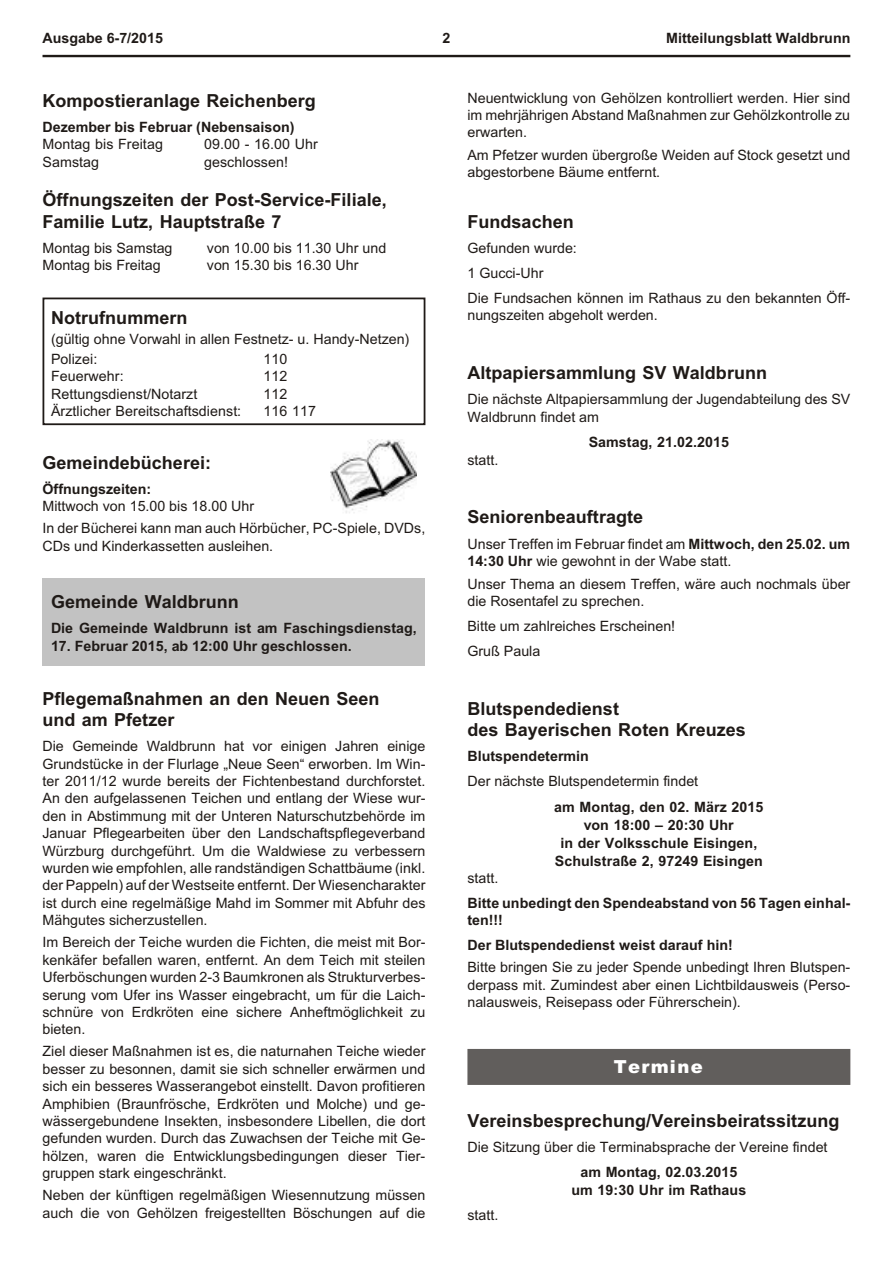
<style>
.page{position:relative;width:894px;height:1263px;background:#fff}
.page>*{position:absolute;margin:0;border:0;box-sizing:border-box;transform-origin:0 0}
.t1{font:700 18px/21.8px "Arial";color:#1f1a17}
.t2{font:900 18px "Arial";letter-spacing:.07em;color:#fff}
.t3{font:14.25px/17.4px "Arial";color:#1f1a17}
.t4{font:700 14.25px/18px "Arial";letter-spacing:.005em;color:#1f1a17;text-align:center}
.s1{font-weight:700}
</style>
<div class="page">
<div style="left:467px;top:1049px;width:383px;height:36px;background:#615e5c"></div>
<hr style="left:43px;top:55px;width:807px;height:2px;background:#1f1a17">
<div style="left:43px;top:298px;width:382px;height:127px;border:2px solid #1f1a17"></div>
<img style="left:330px;top:439px;width:87px;height:74px">
<div style="left:43px;top:578px;width:382px;height:87px;background:#c2c2c2"></div>
<p class="t4" style="left:43px;top:30px;width:122px">Ausgabe 6-7/2015</p>
<p class="t4" style="left:442px;top:30px;width:9px">2</p>
<p class="t4" style="left:666px;top:30px;width:186px">Mitteilungsblatt Waldbrunn</p>
<p class="t1" style="left:43px;top:91px;width:275px">Kompostieranlage Reichenberg</p>
<p class="t4" style="left:43px;top:119px;width:254px">De zem ber bis Fe bru ar (Ne ben sai son)</p>
<p class="t3" style="left:43px;top:137px;width:122px">Mon tag bis Frei tag</p>
<p class="t3" style="left:204px;top:137px;width:115px">09.00 - 16.00 Uhr</p>
<p class="t3" style="left:43px;top:154px;width:58px">Sams tag</p>
<p class="t3" style="left:204px;top:154px;width:85px">ge schlos sen!</p>
<p class="t1" style="left:43px;top:190px;width:346px">Öff nungs zei ten der Post-Ser vi ce-Fi li ale,<br>Fa mi lie Lutz, Haupt stra ße 7</p>
<p class="t3" style="left:43px;top:240px;width:132px">Mon tag bis Sams tag</p>
<p class="t3" style="left:207px;top:240px;width:181px">von 10.00 bis 11.30 Uhr und</p>
<p class="t3" style="left:43px;top:258px;width:120px">Mon tag bis Frei tag</p>
<p class="t3" style="left:207px;top:258px;width:153px">von 15.30 bis 16.30 Uhr</p>
<p class="t1" style="left:51px;top:308px;width:138px">Notrufnummern</p>
<p class="t3" style="left:51px;top:330px;width:360px;line-height:20.2px">(gül tig ohne Vor wahl in al len Fest netz- u. Handy-Net zen)<br>Po li zei:</p>
<p class="t3" style="left:264px;top:352px;width:25px">110</p>
<p class="t3" style="left:51px;top:369px;width:74px">Feu er wehr:</p>
<p class="t3" style="left:264px;top:369px;width:25px">112</p>
<p class="t3" style="left:51px;top:386px;width:148px">Ret tungs dienst/Not arzt</p>
<p class="t3" style="left:264px;top:386px;width:25px">112</p>
<p class="t3" style="left:51px;top:403px;width:192px">Ärzt li cher Be reit schafts dienst:</p>
<p class="t3" style="left:264px;top:403px;width:54px">116 117</p>
<p class="t1" style="left:43px;top:453px;width:170px">Ge mein de bü che rei:</p>
<p class="t4" style="left:43px;top:481px;width:110px">Öff nungs zei ten:</p>
<p class="t3" style="left:43px;top:496px;width:384px;line-height:22.2px">Mitt woch von 15.00 bis 18.00 Uhr<br>In der Bü che rei kann man auch Hör bü cher, PC-Spie le, DVDs,</p>
<p class="t3" style="left:43px;top:538px;width:232px">CDs und Kin der kas set ten aus lei hen.</p>
<p class="t1" style="left:51px;top:593px;width:189px">Ge mein de Wald brunn</p>
<p class="t4" style="left:51px;top:620px;width:367px">Die Ge mein de Wald brunn ist am Fa schings diens tag,</p>
<p class="t4" style="left:51px;top:638px;width:302px">17. Fe bru ar 2015, ab 12:00 Uhr ge schlos sen.</p>
<p class="t1" style="left:43px;top:689px;width:339px">Pfle ge maß nah men an den Neu en Seen und am Pfet zer</p>
<p class="t3" style="left:43px;top:739px;width:385px;text-align:justify">Die Ge mein de Wald brunn hat vor ei ni gen Jah ren ei ni ge Grund stü cke in der Flur la ge „Neue Seen“ er wor ben. Im Win - ter 2011/12 wur de be reits der Fich ten be stand durch fors tet.<br>An den auf ge las se nen Tei chen und ent lang der Wie se wur - den in Ab stim mung mit der Un te ren Na tur schutz be hör de im Ja nu ar Pfle ge ar bei ten über den Land schafts pfle ge ver band Würz burg durch ge führt. Um die Wald wie se zu ver bes sern wur den wie emp foh len, alle rand stän di gen Schatt bäu me (inkl. der Pap peln) auf der West sei te ent fernt. Der Wie sen cha rak ter ist durch eine regelmäßige Mahd im Sommer mit Abfuhr des Mähgutes sicherzustellen.</p>
<p class="t3" style="left:43px;top:935px;width:385px;text-align:justify">Im Be reich der Tei che wur den die Fich ten, die meist mit Bor - ken kä fer be fal len wa ren, ent fernt. An dem Teich mit stei len Ufer bö schun gen wur den 2-3 Baum kro nen als Struk tur ver bes - se rung vom Ufer ins Was ser ein ge bracht, um für die Laich - schnü re von Erd krö ten eine si che re Anheftmöglichkeit zu bieten.</p>
<p class="t3" style="left:43px;top:1044px;width:384px;text-align:justify">Ziel die ser Maß nah men ist es, die na tur na hen Tei che wie der bes ser zu be son nen, da mit sie sich schnel ler er wär men und sich ein bes se res Was ser an ge bot ein stellt. Da von pro fi tie ren Am phi bien (Braun frö sche, Erd krö ten und Mol che) und ge - wäss er ge bun de ne In sek ten, ins be son de re Li bel len, die dort ge fun den wur den. Durch das Zu wach sen der Tei che mit Ge - höl zen, wa ren die Ent wic klungs be din gun gen dieser Tier&shy;grup pen stark eingeschränkt.</p>
<p class="t3" style="left:43px;top:1188px;width:384px">Ne ben der künf ti gen re gel mä ßi gen Wie sen nut zung müs sen auch die von Ge höl zen frei ge stell ten Bö schun gen auf die</p>
<p class="t3" style="left:467px;top:90px;width:384px;text-align:justify">Neu ent wic klung von Ge höl zen kon trol liert wer den. Hier sind im mehr jäh ri gen Ab stand Maß nah men zur Gehölzkontrolle zu erwarten.</p>
<p class="t3" style="left:467px;top:147px;width:384px">Am Pfet zer wur den über gro ße Wei den auf Stock ge setzt und ab ge stor be ne Bäu me ent fernt.</p>
<p class="t1" style="left:467px;top:213px;width:108px">Fund sa chen</p>
<p class="t3" style="left:467px;top:237px;width:384px;line-height:24.9px">Ge fun den wur de:<br>1 Guc ci-Uhr<br>Die Fund sa chen kön nen im Rat haus zu den be kann ten Öff -</p>
<p class="t3" style="left:467px;top:308px;width:192px">nungs zei ten ab ge holt werden.</p>
<p class="t1" style="left:467px;top:364px;width:301px">Alt pa pier samm lung SV Wald brunn</p>
<p class="t3" style="left:467px;top:392px;width:385px">Die nächs te Alt pa pier samm lung der Ju gend ab tei lung des SV<br>Wald brunn fin det am</p>
<p class="t4" style="left:589px;top:434px;width:142px">Sams tag, 21.02.2015</p>
<p class="t3" style="left:467px;top:452px;width:32px">statt.</p>
<p class="t1" style="left:467px;top:508px;width:177px">Se nio ren be auf trag te</p>
<p class="t3" style="left:467px;top:536px;width:384px">Un ser Tref fen im Fe bru ar fin det am <span class="s1">Mitt woch, den 25.02. um<br>14:30 Uhr</span> wie ge wohnt in der Wabe statt.</p>
<p class="t3" style="left:467px;top:576px;width:384px">Un ser The ma an die sem Tref fen, wäre auch noch mals über die Ro sen ta fel zu spre chen.</p>
<p class="t3" style="left:467px;top:615px;width:209px;line-height:24.9px">Bit te um zahl rei ches Er schei nen!<br>Gruß Pau la</p>
<p class="t1" style="left:467px;top:699px;width:280px">Blut spen de dienst<br>des Baye ri schen Ro ten Kreu zes</p>
<p class="t4" style="left:467px;top:749px;width:123px">Blut spen de ter min</p>
<p class="t3" style="left:467px;top:774px;width:232px">Der nächs te Blut spen de ter min fin det</p>
<p class="t4" style="left:554px;top:799px;width:211px">am Mon tag, den 02. März 2015 von 18:00 – 20:30 Uhr<br>in der Volks schu le Ei sin gen,<br>Schul stra ße 2, 97249 Ei sin gen</p>
<p class="t3" style="left:467px;top:871px;width:32px">statt.</p>
<p class="t4" style="left:467px;top:896px;width:384px;line-height:17.4px;text-align:left">Bit te un be dingt den Spen de ab stand von 56 Ta gen ein hal - ten!!!</p>
<p class="t4" style="left:467px;top:938px;width:267px">Der Blut spen de dienst weist da rauf hin!</p>
<p class="t3" style="left:467px;top:960px;width:384px;text-align:justify">Bit te brin gen Sie zu je der Spen de un be dingt Ih ren Blut spen - der pass mit. Zu min dest aber ei nen Licht bild aus weis (Per so - nal aus weis, Rei se pass oder Führerschein).</p>
<p class="t2" style="left:614px;top:1060px;width:90px">Termine</p>
<p class="t1" style="left:467px;top:1111px;width:373px">Ver eins be spre chung/Ver eins bei rats sit zung</p>
<p class="t3" style="left:467px;top:1139px;width:362px">Die Sit zung über die Ter min ab spra che der Ver ei ne fin det</p>
<p class="t4" style="left:571px;top:1165px;width:176px">am Mon tag, 02.03.2015 um 19:30 Uhr im Rat haus</p>
<p class="t3" style="left:467px;top:1208px;width:32px">statt.</p>
</div>
